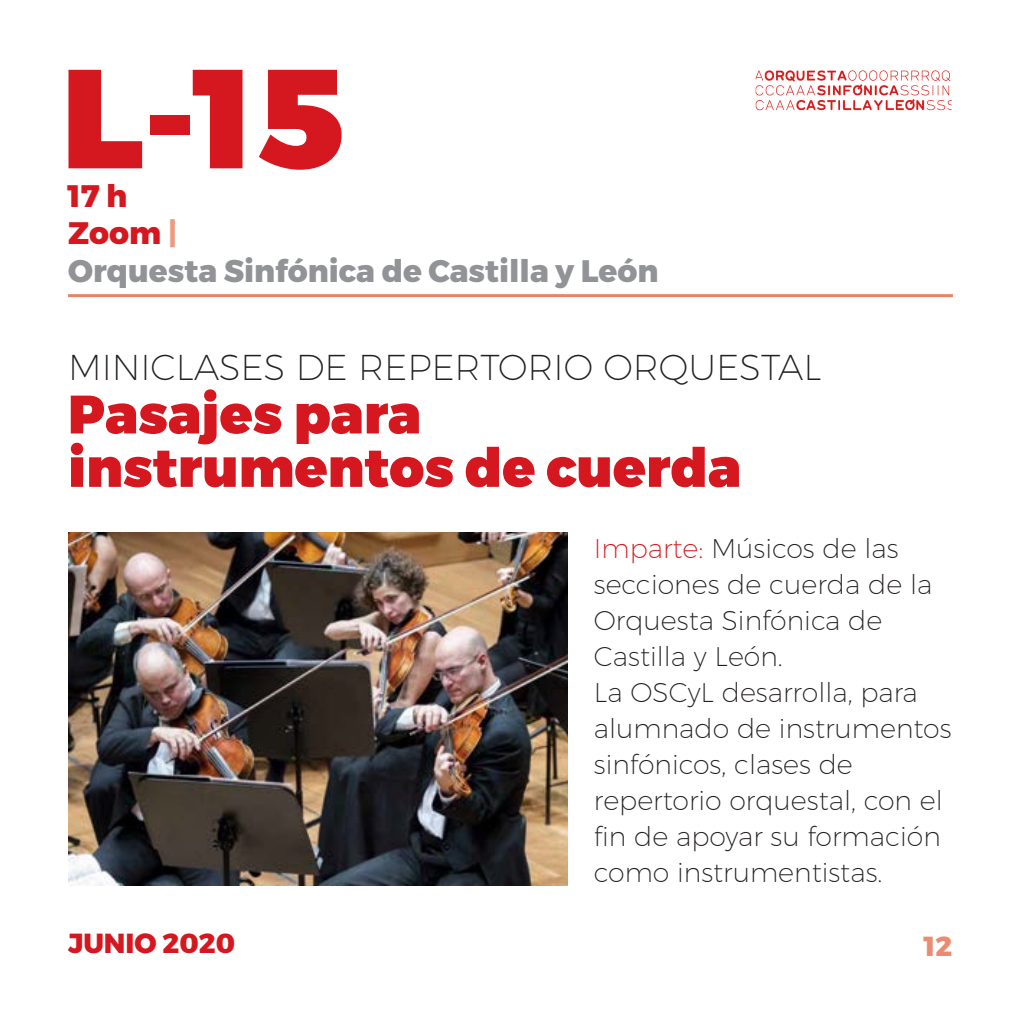
<style>
.page{position:relative;width:1021px;height:1021px;background:#fff}
.page>*{position:absolute;margin:0;border:0;box-sizing:border-box;transform-origin:0 0}
.t1{font:900 140.4px "Montserrat";color:#d5171f}
.t2{font:900 54px/53.4px "Montserrat";color:#d5171f}
.t3{font:200 36px "Montserrat";color:#231f20}
.t4{font:800 31.2px "Montserrat";color:#919396}
.t5{font:800 31.2px "Montserrat";color:#d5171f}
.t6{font:800 27.6px "Montserrat";color:#d5171f}
.t7{font:800 27.6px "Montserrat";color:#e98d72}
.t8{font:200 27px/36px "Montserrat";color:#231f20}
.s1{color:#ec9a80}
.s2{color:#d5171f}
</style>
<div class="page">
<hr style="left:68px;top:294px;width:884px;height:3px;background:#e78467">
<div style="left:68px;top:532px;width:499px;height:360px;background:linear-gradient(to right,#fff,#fff)"></div>
<img style="left:68px;top:533px;width:499px;height:352px">
<img style="left:755px;top:70px;width:197px;height:41px">
<p class="t1" style="left:61px;top:64px;width:285px">L-15</p>
<p class="t5" style="left:68px;top:178px;width:61px">17 h</p>
<p class="t5" style="left:68px;top:215px;width:111px">Zoom <span class="s1">|</span></p>
<p class="t4" style="left:68px;top:253px;width:592px">Orquesta Sinfónica de Castilla y León</p>
<p class="t3" style="left:68px;top:353px;width:754px">MINICLASES DE REPERTORIO ORQUESTAL</p>
<p class="t2" style="left:68px;top:392px;width:674px">Pasajes para instrumentos de cuerda</p>
<p class="t6" style="left:68px;top:927px;width:168px">JUNIO 2020</p>
<p class="t8" style="left:594px;top:532px;width:340px"><span class="s2">Imparte:</span> Músicos de las secciones de cuerda de la<br>Orquesta Sinfónica de<br>Castilla y León.</p>
<p class="t8" style="left:594px;top:676px;width:359px">La OSCyL desarrolla, para alumnado de instrumentos sinfónicos, clases de repertorio orquestal, con el fin de apoyar su formación como instrumentistas.</p>
<p class="t7" style="left:924px;top:930px;width:30px">12</p>
</div>
